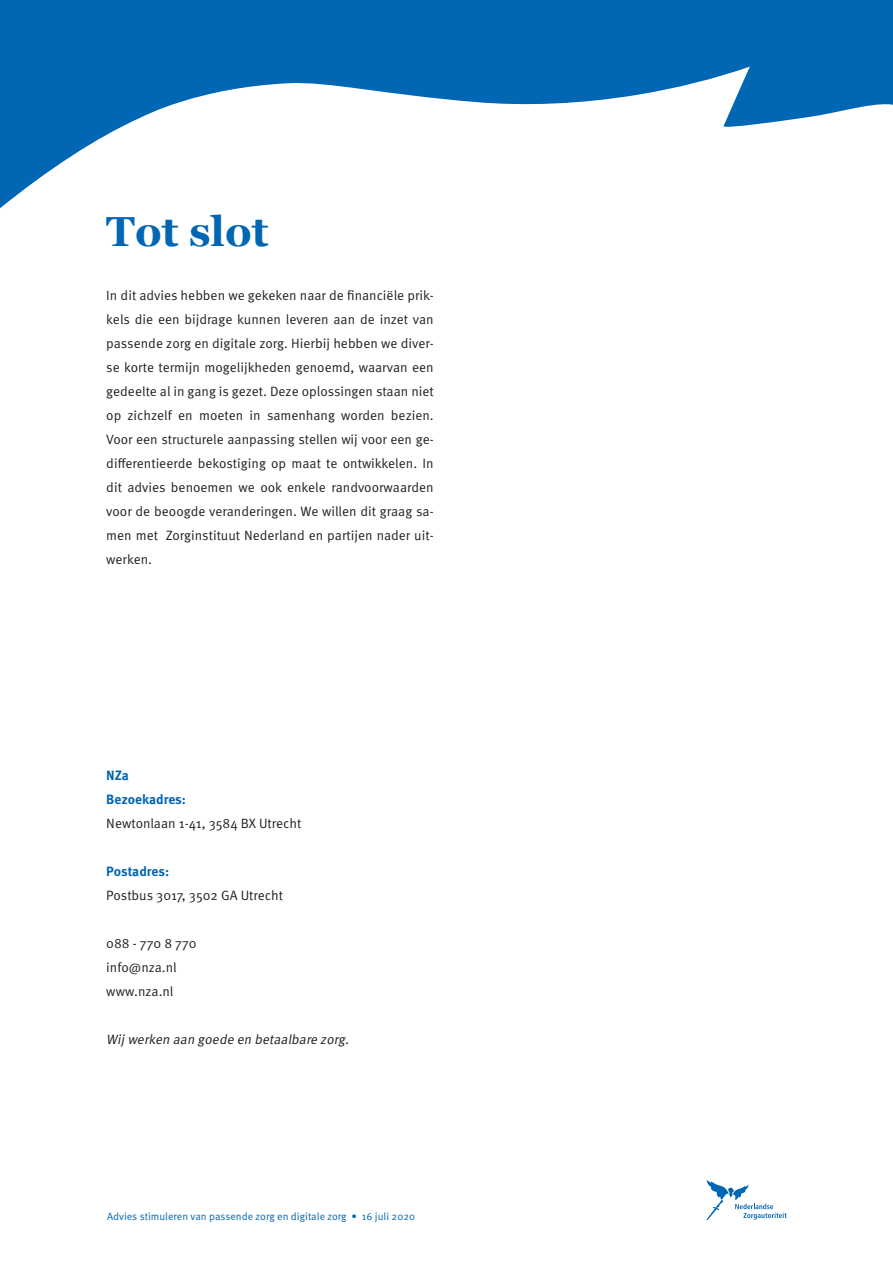
<style>
.page{position:relative;width:893px;height:1263px;background:#fff}
.page>*{position:absolute;margin:0;border:0;box-sizing:border-box;transform-origin:0 0}
.NZa_-_bodycopy_zwart{font:700 42px "Georgia";color:#0166b3}
.NZa_-_bodycopy_zwart-2{font:13.5px/24px "Meta Pro Norm";color:#231f20;text-align:justify}
.NZa_-_bodycopy_zwart-3{font:italic 13.5px "Meta Pro Norm";color:#231f20}
.NZa_-_bodycopy_zwart-4{font:700 13.5px "Meta Pro";letter-spacing:-.005em;color:#0166b3}
.NZa_-_bodycopy_zwart-5{font:10.5px "Meta Pro Norm";color:#0166b3}
</style>
<div class="page">
<svg style="left:707px;top:1180px;width:80px;height:40px"></svg>
<svg style="left:0;top:0;width:893px;height:209px;fill:#0166b3"></svg>
<p class="NZa_-_bodycopy_zwart" style="left:106px;top:200px;width:164px">Tot slot</p>
<p class="NZa_-_bodycopy_zwart-2" style="left:106px;top:282px;width:329px">In dit advies hebben we gekeken naar de financiële prik&shy;kels die een bijdrage kunnen leveren aan de inzet van passende zorg en digitale zorg. Hierbij hebben we diver&shy;se korte termijn mogelijkheden genoemd, waarvan een gedeelte al in gang is gezet. Deze oplossingen staan niet op zichzelf en moeten in samenhang worden bezien.<br>Voor een structurele aanpassing stellen wij voor een ge&shy;differentieerde bekostiging op maat te ontwikkelen. In dit advies benoemen we ook enkele randvoorwaarden voor de beoogde veranderingen. We willen dit graag sa&shy;men met Zorginstituut Nederland en partijen nader uit&shy;werken.</p>
<p class="NZa_-_bodycopy_zwart-4" style="left:106px;top:765px;width:24px">NZa</p>
<p class="NZa_-_bodycopy_zwart-4" style="left:106px;top:789px;width:81px">Bezoekadres:</p>
<p class="NZa_-_bodycopy_zwart-2" style="left:106px;top:810px;width:197px">Newtonlaan 1-41, 3584 BX Utrecht</p>
<p class="NZa_-_bodycopy_zwart-4" style="left:106px;top:861px;width:64px">Postadres:</p>
<p class="NZa_-_bodycopy_zwart-2" style="left:106px;top:882px;width:178px">Postbus 3017, 3502 GA Utrecht</p>
<p class="NZa_-_bodycopy_zwart-2" style="left:106px;top:930px;width:92px">088 - 770 8 770</p>
<p class="NZa_-_bodycopy_zwart-2" style="left:106px;top:954px;width:72px">info@nza.nl</p>
<p class="NZa_-_bodycopy_zwart-2" style="left:106px;top:978px;width:69px">www.nza.nl</p>
<p class="NZa_-_bodycopy_zwart-3" style="left:106px;top:1029px;width:247px">Wijwerken aan goede en betaalbare zorg.</p>
<p class="NZa_-_bodycopy_zwart-5" style="left:107px;top:1208px;width:310px">Advies stimuleren van passende zorg en digitale zorg • 16 juli 2020</p>
</div>
